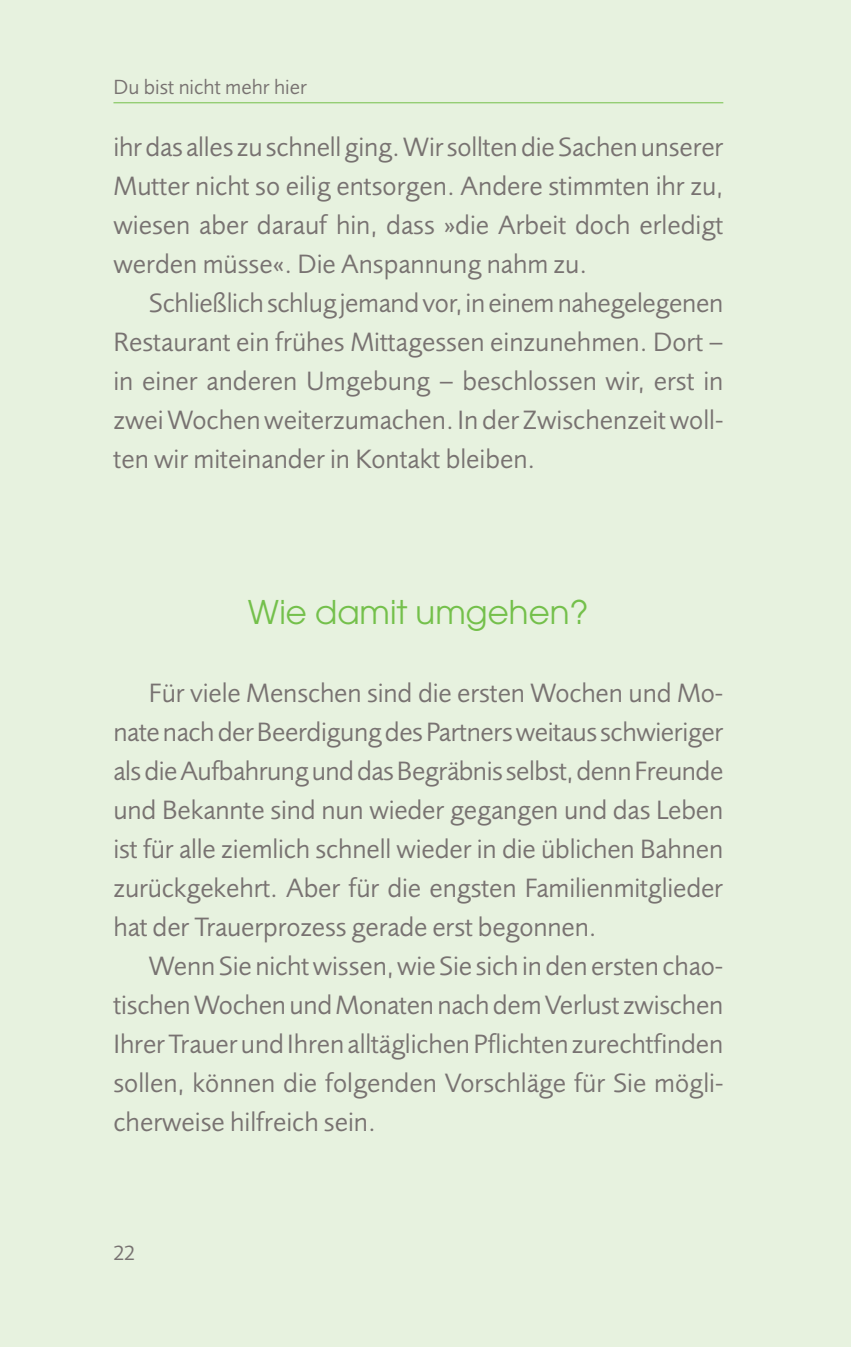
<style>
.page{position:relative;width:851px;height:1347px;background:#fff}
.page>*{position:absolute;margin:0;border:0;box-sizing:border-box;transform-origin:0 0}
.t1{font:32.5px "Avant Garde";color:#74c04b}
.t2{font:27.5px/39px "Foundry Sans";color:#787271;text-align:justify}
.t3{font:21.25px "Foundry Sans";color:#787271}
</style>
<div class="page">
<div style="left:0;top:0;width:850px;height:1346px;background:#e7f2df"></div>
<hr style="left:113px;top:102px;width:610px;height:1px;background:#74c04b">
<p class="t3" style="left:113px;top:79px;width:195px">Du bist nicht mehr hier</p>
<p class="t2" style="left:113px;top:130px;width:611px">ihr das alles zu schnell ging. Wir sollten die Sachen unserer Mutter nicht so eilig entsorgen. Andere stimmten ihr zu, wiesen aber darauf hin, dass »die Arbeit doch erledigt werden müsse«. Die Anspannung nahm zu.</p>
<p class="t2" style="left:113px;top:286px;width:611px;text-indent:35px">Schließlich schlug jemand vor, in einem nahegelegenen Restaurant ein frühes Mittagessen einzunehmen. Dort – in einer anderen Umgebung – beschlossen wir, erst in zwei Wochen weiterzumachen. In der Zwischenzeit woll&shy;ten wir miteinander in Kontakt bleiben.</p>
<p class="t1" style="left:248px;top:600px;width:342px">Wie damit umgehen?</p>
<p class="t2" style="left:113px;top:676px;width:611px;text-indent:35px">Für viele Menschen sind die ersten Wochen und Mo&shy;nate nach der Beerdigung des Partners weitaus schwieriger als die Aufbahrung und das Begräbnis selbst, denn Freunde und Bekannte sind nun wieder gegangen und das Leben ist für alle ziemlich schnell wieder in die üblichen Bahnen zurückgekehrt. Aber für die engsten Familienmitglieder hat der Trauerprozess gerade erst begonnen.</p>
<p class="t2" style="left:113px;top:949px;width:611px;text-indent:35px">Wenn Sie nicht wissen, wie Sie sich in den ersten chao&shy;tischen Wochen und Monaten nach dem Verlust zwischen Ihrer Trauer und Ihren alltäglichen Pflichten zurechtfinden sollen, können die folgenden Vorschläge für Sie mögli&shy;cherweise hilfreich sein.</p>
<p class="t3" style="left:113px;top:1245px;width:23px">22</p>
</div>
